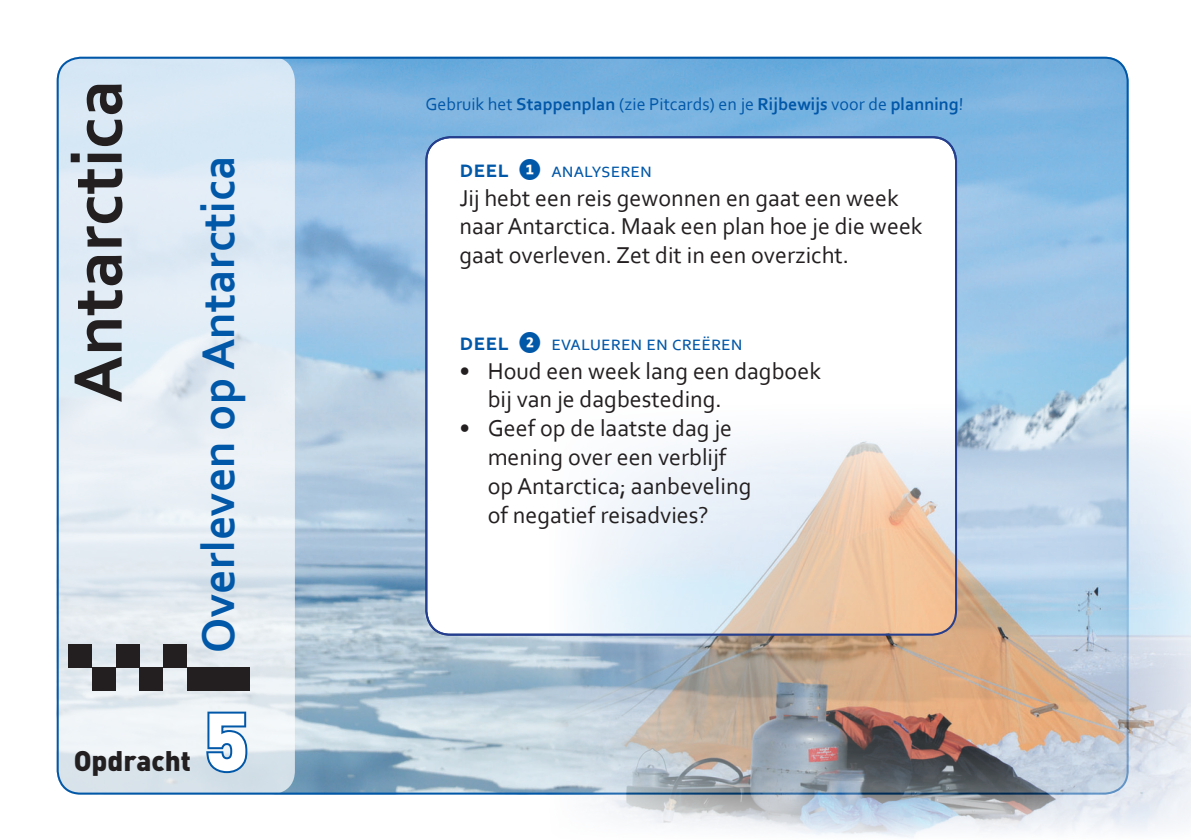
<style>
.page{position:relative;width:1191px;height:840px;background:#fff}
.page>*{position:absolute;margin:0;border:0;box-sizing:border-box;transform-origin:0 0}
.t1{font:900 80px "DIN Pro";color:#fff}
.t2{font:700 72px "Corbel";color:#231f20}
.t3{font:700 48px "Corbel";color:#0157a8}
.t4{font:900 28px "DIN Pro";color:#231f20}
.t5{font:24px/28.8px "Corbel";color:#231f20}
.t6{font:20px "Corbel";color:#0157a8}
.t7{font:18px "Corbel";color:#0157a8}
.s1{font-weight:700}
.s2{font-weight:700;font-size:24px}
</style>
<div class="page">
<img style="left:57px;top:57px;width:1071px;height:737px">
<svg style="left:57px;top:57px;width:238px;height:737px;background:#dfe9f2"></svg>
<div style="left:68px;top:643px;width:24px;height:24px;background:#231f20"></div>
<div style="left:116px;top:643px;width:23px;height:24px;background:#231f20"></div>
<div style="left:163px;top:643px;width:24px;height:24px;background:#231f20"></div>
<div style="left:92px;top:667px;width:24px;height:24px;background:#231f20"></div>
<div style="left:139px;top:667px;width:24px;height:24px;background:#231f20"></div>
<div style="left:187px;top:667px;width:62px;height:24px;background:#231f20"></div>
<div style="left:426px;top:137px;width:530px;height:497px;background:#fff;border-radius:24px"></div>
<svg style="left:204px;top:709px;width:46px;height:65px"></svg>
<img style="left:549px;top:403px;width:642px;height:434px">
<div style="left:425px;top:136px;width:532px;height:499px;border:2px solid #253f8e;border-radius:24px"></div>
<h2 class="t2" style="left:53px;top:403px;width:324px;rotate:-90deg">Antarctica</h2>
<h3 class="t3" style="left:188px;top:652px;width:499px;rotate:-90deg">Overleven op Antarctica</h3>
<p class="t4" style="left:74px;top:741px;width:119px">Opdracht</p>
<h1 class="t1" style="left:204px;top:687px;width:46px">5</h1>
<p class="t7" style="left:425px;top:93px;width:539px">Gebruik het <span class="s1">Stappenplan</span> (zie Pitcards) en je <span class="s1">Rijbewijs</span> voor de <span class="s1">planning</span>!</p>
<p class="t6" style="left:459px;top:158px;width:194px"><span class="s2">deel ❶</span> analyseren</p>
<p class="t5" style="left:459px;top:182px;width:465px">Jij hebt een reis gewonnen en gaat een week naar Antarctica. Maak een plan hoe je die week gaat overleven. Zet dit in een overzicht.</p>
<p class="t6" style="left:459px;top:330px;width:285px"><span class="s2">deel ❷</span> evalueren en creëren</p>
<p class="t5" style="left:488px;top:355px;width:335px;text-indent:-28px">• Houd een week lang een dagboek bij van je dagbesteding.</p>
<p class="t5" style="left:488px;top:413px;width:265px;text-indent:-28px">• Geef op de laatste dag je mening over een verblijf op Antarctica; aanbeveling of negatief reisadvies?</p>
</div>
